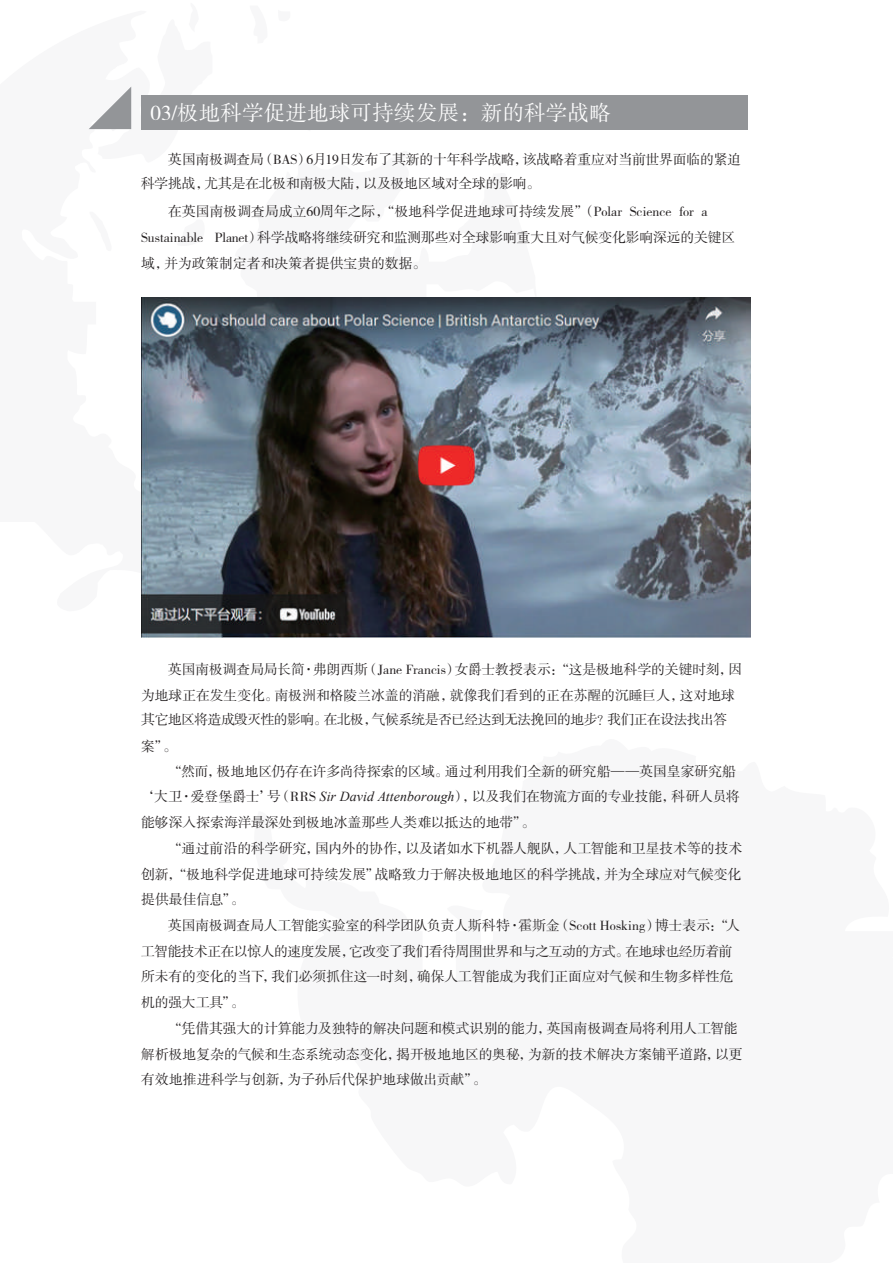
<style>
.page{position:relative;width:893px;height:1263px;background:#fff}
.page>*{position:absolute;margin:0;border:0;box-sizing:border-box;transform-origin:0 0}
.t1{font:21.3px "FZSSK GBK1 0";letter-spacing:.02em;color:#fff}
.t2{font:13.8px/26px "FZSSK GBK1 0";letter-spacing:-.01em;color:#231f20}
.t3{font:13.8px "FZSSK GBK1 0";letter-spacing:-.035em;color:#231f20}
.s1{font-family:"Times New Roman";font-style:italic}
</style>
<div class="page">
<svg style="left:284px;top:129px;width:27px;height:1px"></svg>
<svg style="left:89px;top:87px;width:42px;height:42px"></svg>
<div style="left:141px;top:95px;width:606px;height:34px;background:#939598"></div>
<img style="left:141px;top:298px;width:610px;height:339px">
<h1 class="t1" style="left:151px;top:101px;width:462px">03/极地科学促进地球可持续发展：新的科学战略</h1>
<p class="t2" style="left:141px;top:148px;width:602px;line-height:24.5px;text-indent:27px">英国南极调查局（BAS）6月19日发布了其新的十年科学战略，该战略着重应对当前世界面临的紧迫科学挑战，尤其是在北极和南极大陆，以及极地区域对全球的影响。</p>
<p class="t2" style="left:141px;top:199px;width:596px;text-indent:27px">在英国南极调查局成立60周年之际，“极地科学促进地球可持续发展”（Polar Science for a<br>Sustainable Planet）科学战略将继续研究和监测那些对全球影响重大且对气候变化影响深远的关键区域，并为政策制定者和决策者提供宝贵的数据。</p>
<p class="t2" style="left:141px;top:657px;width:603px;line-height:25px;text-indent:27px">英国南极调查局局长简·弗朗西斯（Jane Francis）女爵士教授表示：“这是极地科学的关键时刻，因为地球正在发生变化。南极洲和格陵兰冰盖的消融，就像我们看到的正在苏醒的沉睡巨人，这对地球其它地区将造成毁灭性的影响。在北极，气候系统是否已经达到无法挽回的地步？我们正在设法找出答</p>
<p class="t2" style="left:141px;top:734px;width:37px">案”。</p>
<p class="t2" style="left:168px;top:759px;width:569px">“然而，极地地区仍存在许多尚待探索的区域。通过利用我们全新的研究船——英国皇家研究船</p>
<p class="t2" style="left:141px;top:784px;width:600px">‘大卫·爱登堡爵士’号（RRS <span class="s1">Sir David Attenborough</span>），以及我们在物流方面的专业技能，科研人员将</p>
<p class="t2" style="left:141px;top:810px;width:396px">能够深入探索海洋最深处到极地冰盖那些人类难以抵达的地带”。</p>
<p class="t2" style="left:168px;top:836px;width:576px">“通过前沿的科学研究，国内外的协作，以及诸如水下机器人舰队，人工智能和卫星技术等的技术</p>
<p class="t2" style="left:141px;top:862px;width:602px">创新，“极地科学促进地球可持续发展”战略致力于解决极地地区的科学挑战，并为全球应对气候变化</p>
<p class="t2" style="left:141px;top:887px;width:105px">提供最佳信息”。</p>
<p class="t2" style="left:168px;top:913px;width:573px">英国南极调查局人工智能实验室的科学团队负责人斯科特·霍斯金（Scott Hosking）博士表示：“人</p>
<p class="t3" style="left:141px;top:944px;width:593px">工智能技术正在以惊人的速度发展，它改变了我们看待周围世界和与之互动的方式。在地球也经历着前</p>
<p class="t2" style="left:141px;top:964px;width:594px">所未有的变化的当下，我们必须抓住这一时刻，确保人工智能成为我们正面应对气候和生物多样性危</p>
<p class="t2" style="left:141px;top:990px;width:105px">机的强大工具”。</p>
<p class="t2" style="left:168px;top:1016px;width:571px">“凭借其强大的计算能力及独特的解决问题和模式识别的能力，英国南极调查局将利用人工智能</p>
<p class="t2" style="left:141px;top:1042px;width:603px">解析极地复杂的气候和生态系统动态变化，揭开极地地区的奥秘，为新的技术解决方案铺平道路，以更</p>
<p class="t2" style="left:141px;top:1067px;width:347px">有效地推进科学与创新，为子孙后代保护地球做出贡献”。</p>
</div>
